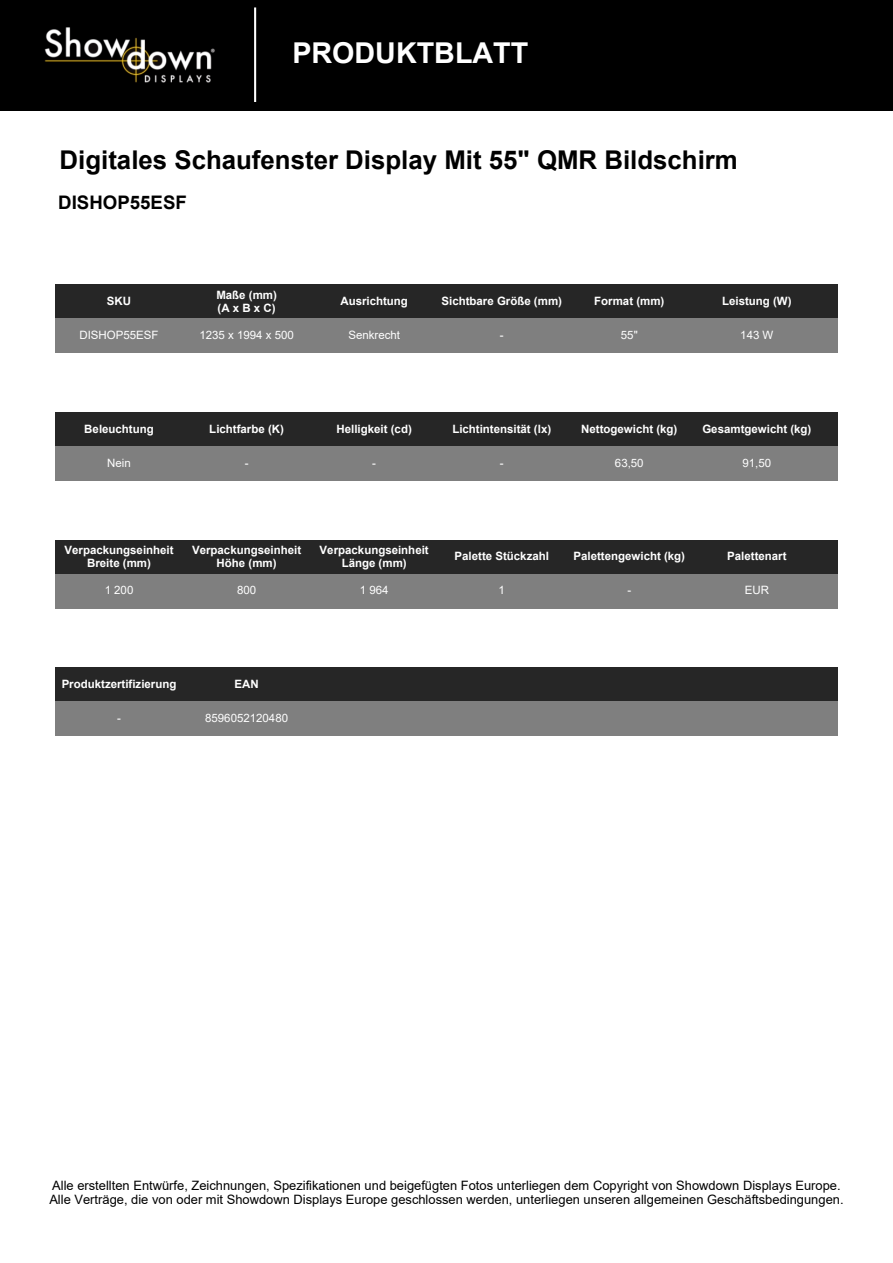
<style>
.page{position:relative;width:893px;height:1263px;background:#fff}
.page>*{position:absolute;margin:0;border:0;box-sizing:border-box;transform-origin:0 0}
.t1{font:700 28.65px "Arial";color:#fff}
.t2{font:700 25.8px "Arial";color:#000}
.t3{font:700 18.6px "Arial";color:#000}
.t4{font:12.9px/14.9px "Arial";color:#000}
.t5{font:700 11.55px/13.2px "Arial";color:#fff;text-align:center}
.t6{font:11.55px "Arial";color:#fff}
</style>
<div class="page">
<div style="left:0;top:0;width:893px;height:9px;background:#000"></div>
<img style="left:0;top:9px;width:254px;height:93px">
<div style="left:255px;top:9px;width:638px;height:93px;background:#000"></div>
<hr style="left:254px;top:9px;width:2px;height:93px;background:#fff">
<div style="left:0;top:102px;width:893px;height:9px;background:#000"></div>
<div style="left:55px;top:285px;width:783px;height:34px;background:#262626"></div>
<div style="left:55px;top:319px;width:783px;height:34px;background:#7f7f7f"></div>
<div style="left:55px;top:412px;width:783px;height:34px;background:#262626"></div>
<div style="left:55px;top:446px;width:783px;height:34px;background:#7f7f7f"></div>
<div style="left:55px;top:540px;width:783px;height:34px;background:#262626"></div>
<div style="left:55px;top:574px;width:783px;height:34px;background:#7f7f7f"></div>
<div style="left:55px;top:668px;width:783px;height:34px;background:#262626"></div>
<div style="left:55px;top:702px;width:783px;height:34px;background:#7f7f7f"></div>
<h1 class="t1" style="left:292px;top:37px;width:237px">PRODUKTBLATT</h1>
<h2 class="t2" style="left:60px;top:145px;width:680px">Digitales Schaufenster Display Mit 55" QMR Bildschirm</h2>
<h3 class="t3" style="left:58px;top:193px;width:130px">DISHOP55ESF</h3>
<p class="t5" style="left:107px;top:295px;width:26px">SKU</p>
<p class="t5" style="left:216px;top:288px;width:62px;text-align:left">Maße (mm) (A x B x C)</p>
<p class="t5" style="left:340px;top:295px;width:69px">Ausrichtung</p>
<p class="t5" style="left:441px;top:295px;width:122px">Sichtbare Größe (mm)</p>
<p class="t5" style="left:594px;top:295px;width:72px">Format (mm)</p>
<p class="t5" style="left:722px;top:295px;width:71px">Leistung (W)</p>
<p class="t6" style="left:80px;top:329px;width:81px">DISHOP55ESF</p>
<p class="t6" style="left:199px;top:329px;width:96px">1235 x 1994 x 500</p>
<p class="t6" style="left:348px;top:329px;width:53px">Senkrecht</p>
<p class="t6" style="left:500px;top:329px;width:5px">-</p>
<p class="t6" style="left:621px;top:329px;width:18px">55"</p>
<p class="t6" style="left:740px;top:329px;width:35px">143 W</p>
<p class="t5" style="left:84px;top:422px;width:71px">Beleuchtung</p>
<p class="t5" style="left:209px;top:422px;width:76px">Lichtfarbe (K)</p>
<p class="t5" style="left:337px;top:422px;width:77px">Helligkeit (cd)</p>
<p class="t5" style="left:452px;top:422px;width:100px">Lichtintensität (lx)</p>
<p class="t5" style="left:581px;top:422px;width:98px">Nettogewicht (kg)</p>
<p class="t5" style="left:702px;top:422px;width:111px">Gesamtgewicht (kg)</p>
<p class="t6" style="left:107px;top:456px;width:25px">Nein</p>
<p class="t6" style="left:245px;top:456px;width:5px">-</p>
<p class="t6" style="left:372px;top:456px;width:5px">-</p>
<p class="t6" style="left:500px;top:456px;width:5px">-</p>
<p class="t6" style="left:615px;top:456px;width:30px">63,50</p>
<p class="t6" style="left:742px;top:456px;width:30px">91,50</p>
<p class="t5" style="left:65px;top:543px;width:111px">Verpackungseinheit<br>Breite (mm)</p>
<p class="t5" style="left:192px;top:543px;width:111px">Verpackungseinheit<br>Höhe (mm)</p>
<p class="t5" style="left:320px;top:543px;width:111px">Verpackungseinheit<br>Länge (mm)</p>
<p class="t5" style="left:455px;top:550px;width:96px">Palette Stückzahl</p>
<p class="t5" style="left:573px;top:550px;width:113px">Palettengewicht (kg)</p>
<p class="t5" style="left:727px;top:550px;width:61px">Palettenart</p>
<p class="t6" style="left:105px;top:584px;width:30px">1 200</p>
<p class="t6" style="left:237px;top:584px;width:21px">800</p>
<p class="t6" style="left:360px;top:584px;width:30px">1 964</p>
<p class="t6" style="left:499px;top:584px;width:8px">1</p>
<p class="t6" style="left:627px;top:584px;width:5px">-</p>
<p class="t6" style="left:745px;top:584px;width:26px">EUR</p>
<p class="t5" style="left:62px;top:677px;width:116px">Produktzertifizierung</p>
<p class="t5" style="left:234px;top:677px;width:26px">EAN</p>
<p class="t6" style="left:117px;top:711px;width:5px">-</p>
<p class="t6" style="left:205px;top:711px;width:85px">8596052120480</p>
<p class="t4" style="left:49px;top:1178px;width:796px">Alle erstellten Entwürfe, Zeichnungen, Spezifikationen und beigefügten Fotos unterliegen dem Copyright von Showdown Displays Europe.<br>Alle Verträge, die von oder mit Showdown Displays Europe geschlossen werden, unterliegen unseren allgemeinen Geschäftsbedingungen.</p>
</div>
